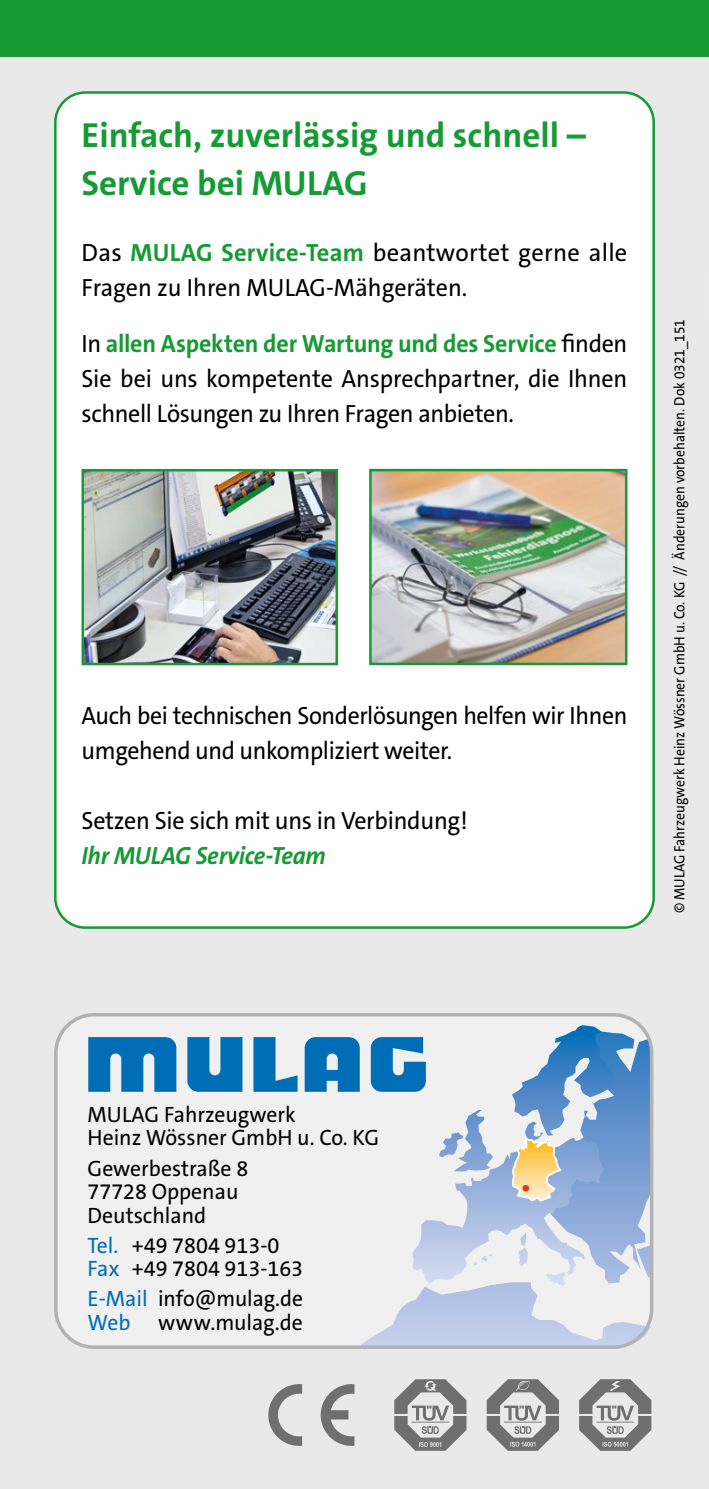
<style>
.page{position:relative;width:709px;height:1489px;background:#fff}
.page>*{position:absolute;margin:0;border:0;box-sizing:border-box;transform-origin:0 0}
.t1{font:700 35px/47.5px "The Sans C5";color:#159a34}
.t2{font:25px/35px "The Sans C5";letter-spacing:-.015em;color:#000;text-align:justify;scale:.96 1}
.t3{font:25px/35px "The Sans C5";letter-spacing:-.015em;color:#000;scale:.95 1}
.t4{font:25px/35px "The Sans C5";letter-spacing:-.015em;color:#000}
.t5{font:italic 700 25px "The Sans C5";letter-spacing:-.01em;color:#159a34;scale:.96 1}
.t6{font:22.25px/23.5px "The Sans C5";color:#000}
.t7{font:22.25px/23.5px "The Sans C5";color:#000;scale:.96 1}
.t8{font:15px "The Sans C5";color:#000;scale:.91 1}
.s1{font-weight:700;color:#159a34}
.s2{color:#006eb7}
</style>
<div class="page">
<div style="left:0;top:0;width:709px;height:1488px;background:#e9e9e9"></div>
<div style="left:0;top:0;width:709px;height:57px;background:#159a34"></div>
<div style="left:55px;top:92px;width:598px;height:835px;background:#fff;border-radius:30px"></div>
<img style="left:84px;top:472px;width:251px;height:190px">
<div style="left:81px;top:469px;width:257px;height:196px;border:2px solid #159a34"></div>
<img style="left:372px;top:472px;width:252px;height:190px">
<div style="left:369px;top:469px;width:258px;height:196px;border:2px solid #159a34"></div>
<div style="left:54px;top:1012px;width:599px;height:336px;background:#f0f0f0;border-radius:40px"></div>
<svg style="left:364px;top:1030px;width:289px;height:316px"></svg>
<svg style="left:412px;top:1025px;width:202px;height:258px"></svg>
<svg style="left:253px;top:1037px;width:44px;height:54px"></svg>
<svg style="left:187px;top:1037px;width:55px;height:54px;background:#2481bf"></svg>
<svg style="left:88px;top:1037px;width:88px;height:54px"></svg>
<svg style="left:371px;top:1037px;width:55px;height:54px"></svg>
<svg style="left:305px;top:1037px;width:55px;height:54px;background:#1b7dbd"></svg>
<div style="left:54px;top:1012px;width:599px;height:336px;border:4px solid #b3b2b2;border-radius:38px"></div>
<svg style="left:511px;top:1135px;width:52px;height:67px"></svg>
<svg style="left:268px;top:1384px;width:34px;height:62px"></svg>
<svg style="left:320px;top:1384px;width:34px;height:62px"></svg>
<svg style="left:394px;top:1379px;width:72px;height:71px"></svg>
<svg style="left:579px;top:1379px;width:72px;height:71px"></svg>
<svg style="left:486px;top:1379px;width:73px;height:71px"></svg>
<h1 class="t1" style="left:81px;top:112px;width:506px">Einfach, zuverlässig und schnell –<br>Service bei MULAG</h1>
<p class="t4" style="left:81px;top:235px;width:547px">Das <span class="s1">MULAG Service-Team</span> beantwortet gerne alle<br>Fragen zu Ihren MULAG-Mähgeräten.</p>
<p class="t2" style="left:81px;top:326px;width:570px">In <span class="s1">allen Aspekten der Wartung und des Service</span> finden Sie bei uns kompetente Ansprechpartner, die Ihnen schnell Lösungen zu Ihren Fragen anbieten.</p>
<p class="t3" style="left:81px;top:698px;width:576px">Auch bei technischen Sonderlösungen helfen wir Ihnen umgehend und unkompliziert weiter.</p>
<p class="t2" style="left:81px;top:803px;width:404px">Setzen Sie sich mit uns in Verbindung!</p>
<p class="t5" style="left:81px;top:839px;width:256px">Ihr MULAG Service-Team</p>
<p class="t8" style="left:670px;top:913px;width:654px;rotate:-90deg">© MULAG Fahrzeugwerk Heinz Wössner GmbH u. Co. KG // Änderungen vorbehalten. Dok 0321_151</p>
<p class="t6" style="left:88px;top:1102px;width:293px">MULAG Fahrzeugwerk<br>Heinz Wössner GmbH u. Co. KG</p>
<p class="t6" style="left:88px;top:1156px;width:162px">Gewerbestraße 8<br>77728 Oppenau<br>Deutschland</p>
<p class="t6" style="left:88px;top:1233px;width:217px"><span class="s2">Tel.</span> +49 7804 913-0<br><span class="s2">Fax</span> +49 7804 913-163</p>
<p class="t7" style="left:88px;top:1286px;width:226px"><span class="s2">E-Mail</span> info@mulag.de<br><span class="s2">Web</span> www.mulag.de</p>
</div>
